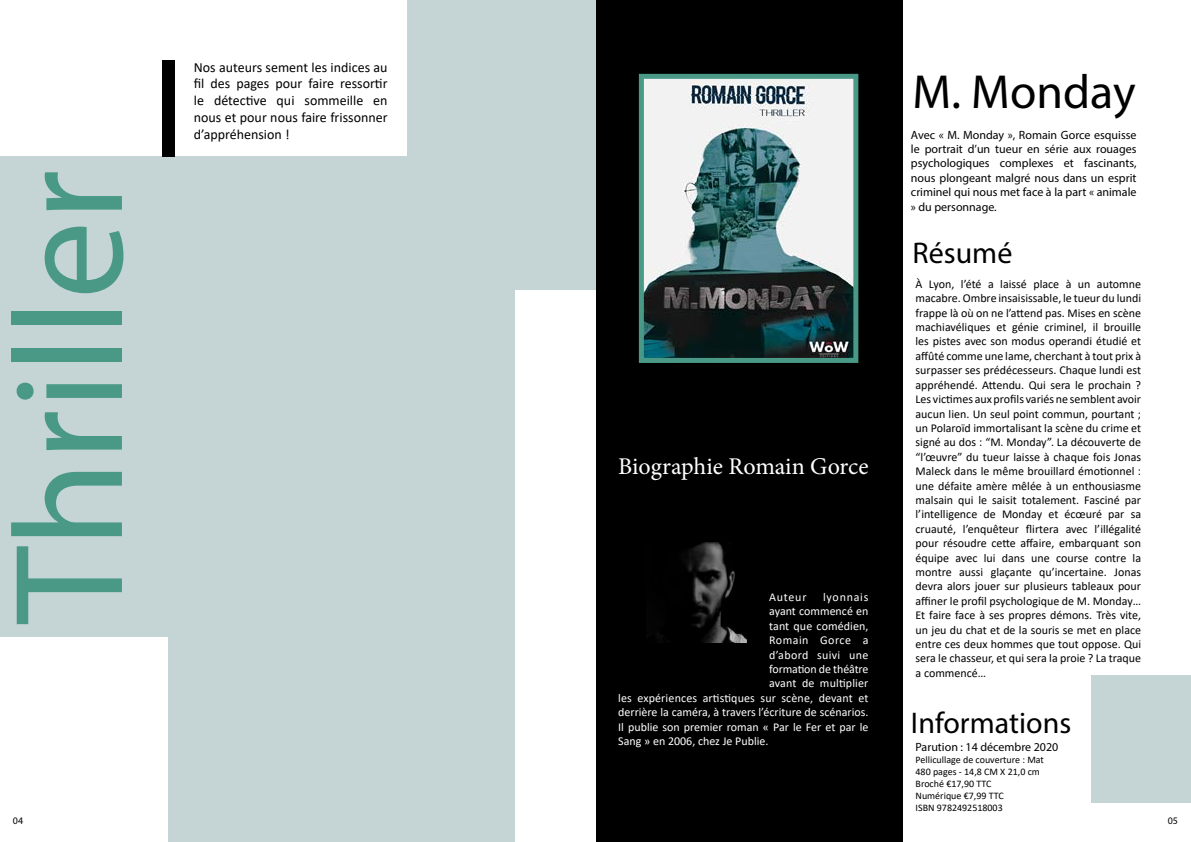
<style>
.page{position:relative;width:1191px;height:842px;background:#fff}
.page>*{position:absolute;margin:0;border:0;box-sizing:border-box;transform-origin:0 0}
.t1{font:156px "Myriad Pro";color:#4a9987}
.t2{font:48px "Myriad Pro";color:#000}
.t3{font:30px "Myriad Pro";color:#000}
.t4{font:24px "Minion Pro";color:#fff}
.t5{font:14px/16.8px "Calibri";color:#000;text-align:justify}
.t6{font:12px/14.4px "Calibri";color:#000;text-align:justify}
.t7{font:12px "Calibri";color:#fff}
.t8{font:12px/14.4px "Myriad Pro";color:#000;text-align:justify}
.t9{font:12px "Calibri";letter-spacing:.03em;color:#fff}
.t10{font:12px "Calibri";letter-spacing:.04em;color:#fff}
.t11{font:12px "Calibri";letter-spacing:.06em;color:#fff}
.t12{font:10px/12px "Calibri";color:#000}
.t13{font:10px "Myriad Pro";color:#000}
</style>
<div class="page">
<div style="left:596px;top:0;width:306px;height:842px;background:#000"></div>
<div style="left:0;top:157px;width:408px;height:480px;background:#c5d5d6"></div>
<div style="left:169px;top:289px;width:346px;height:553px;background:#c5d5d6"></div>
<div style="left:406px;top:0;width:189px;height:290px;background:#c5d5d6"></div>
<div style="left:1091px;top:676px;width:100px;height:127px;background:#c5d5d6"></div>
<img style="left:645px;top:80px;width:207px;height:277px">
<img style="left:660px;top:543px;width:87px;height:100px">
<div style="left:163px;top:60px;width:12px;height:96px;background:#000"></div>
<div style="left:639px;top:74px;width:219px;height:289px;border:5px solid #4a9987"></div>
<h1 class="t1" style="left:-7px;top:624px;width:455px;rotate:-90deg">Thriller</h1>
<p class="t5" style="left:194px;top:58px;width:195px">Nos auteurs sement les indices au fil des pages pour faire ressortir le détective qui sommeille en nous et pour nous faire frissonner d’appréhension !</p>
<p class="t13" style="left:13px;top:815px;width:12px">04</p>
<h3 class="t4" style="left:618px;top:457px;width:252px">Biographie Romain Gorce</h3>
<p class="t7" style="left:769px;top:589px;width:39px">Auteur</p>
<p class="t11" style="left:823px;top:589px;width:47px">lyonnais</p>
<p class="t7" style="left:769px;top:603px;width:101px">ayant commencé en</p>
<p class="t7" style="left:769px;top:617px;width:101px">tant que comédien,</p>
<p class="t10" style="left:769px;top:632px;width:101px">Romain Gorce a</p>
<p class="t9" style="left:769px;top:646px;width:101px">d’abord suivi une</p>
<p class="t7" style="left:769px;top:661px;width:101px">formation de théâtre</p>
<p class="t7" style="left:769px;top:675px;width:101px">avant de multiplier</p>
<p class="t7" style="left:618px;top:689px;width:252px">les expériences artistiques sur scène, devant et</p>
<p class="t7" style="left:618px;top:704px;width:252px">derrière la caméra, à travers l’écriture de scénarios.</p>
<p class="t7" style="left:618px;top:718px;width:252px">Il publie son premier roman « Par le Fer et par le</p>
<p class="t7" style="left:618px;top:733px;width:152px">Sang » en 2006, chez Je Publie.</p>
<h2 class="t2" style="left:912px;top:68px;width:225px">M. Monday</h2>
<p class="t8" style="left:911px;top:128px;width:227px">Avec « M. Monday », Romain Gorce esquisse le portrait d’un tueur en série aux rouages psychologiques complexes et fascinants, nous plongeant malgré nous dans un esprit criminel qui nous met face à la part « animale » du personnage.</p>
<h3 class="t3" style="left:912px;top:239px;width:101px">Résumé</h3>
<p class="t6" style="left:915px;top:276px;width:227px">À Lyon, l’été a laissé place à un automne macabre. Ombre insaisissable, le tueur du lundi frappe là où on ne l’attend pas. Mises en scène machiavéliques et génie criminel, il brouille les pistes avec son modus operandi étudié et affûté comme une lame, cherchant à tout prix à surpasser ses prédécesseurs. Chaque lundi est appréhendé. Attendu. Qui sera le prochain ?<br>Les victimes aux profils variés ne semblent avoir aucun lien. Un seul point commun, pourtant ; un Polaroïd immortalisant la scène du crime et signé au dos : “M. Monday”. La découverte de “l’œuvre” du tueur laisse à chaque fois Jonas Maleck dans le même brouillard émotionnel : une défaite amère mêlée à un enthousiasme malsain qui le saisit totalement. Fasciné par l’intelligence de Monday et écœuré par sa cruauté, l’enquêteur flirtera avec l’illégalité pour résoudre cette affaire, embarquant son équipe avec lui dans une course contre la montre aussi glaçante qu’incertaine. Jonas devra alors jouer sur plusieurs tableaux pour affiner le profil psychologique de M. Monday… Et faire face à ses propres démons. Très vite, un jeu du chat et de la souris se met en place entre ces deux hommes que tout oppose. Qui sera le chasseur, et qui sera la proie ? La traque a commencé…</p>
<h3 class="t3" style="left:911px;top:708px;width:162px">Informations</h3>
<p class="t8" style="left:915px;top:740px;width:144px">Parution : 14 décembre 2020</p>
<p class="t12" style="left:915px;top:754px;width:130px">Pellicullage de couverture : Mat<br>480 pages - 14,8 CM X 21,0 cm<br>Broché €17,90 TTC<br>Numérique €7,99 TTC<br>ISBN 9782492518003</p>
<p class="t13" style="left:1167px;top:815px;width:12px">05</p>
</div>
